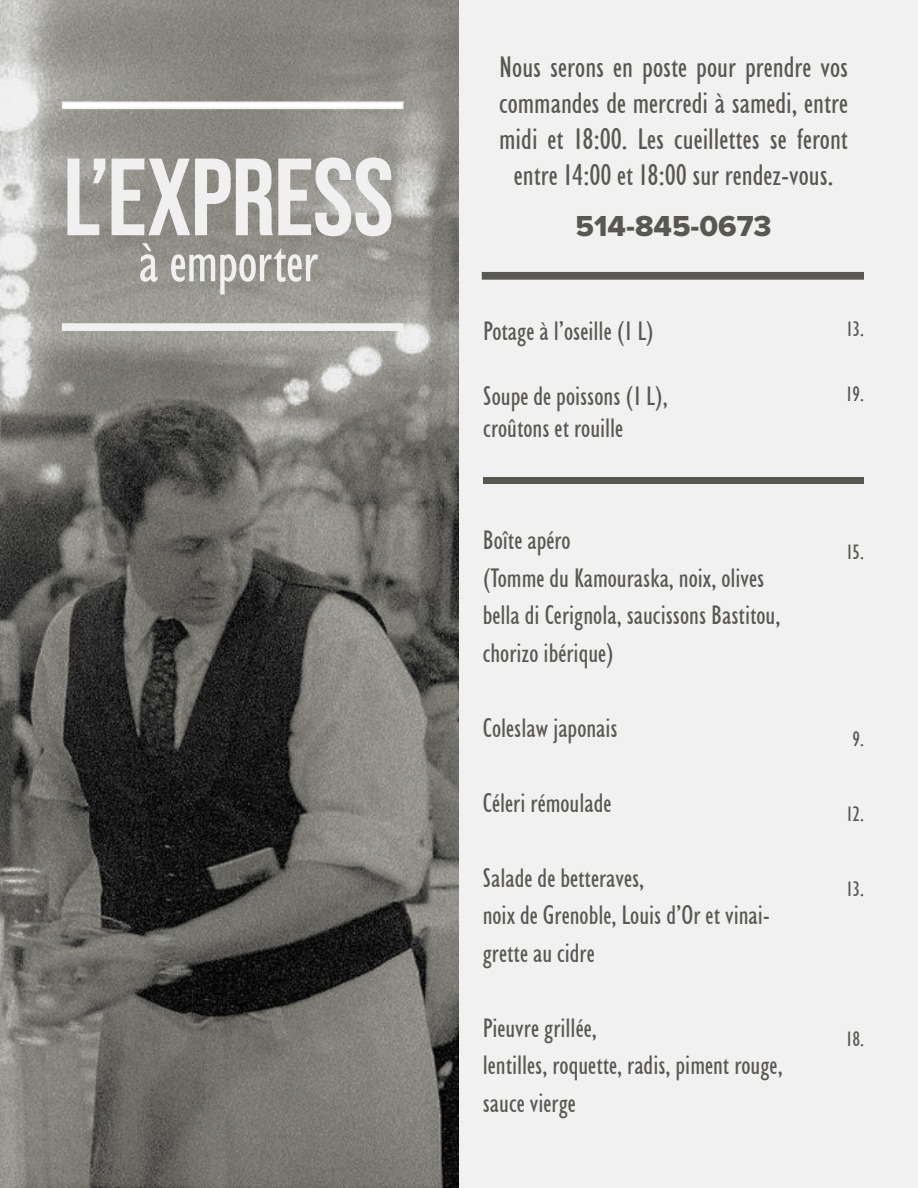
<style>
.page{position:relative;width:918px;height:1188px;background:#fff}
.page>*{position:absolute;margin:0;border:0;box-sizing:border-box;transform-origin:0 0}
.t1{font:109.5px "Bebas Neue";letter-spacing:-.01em;color:#f0f0f0}
.sous_titre_menu{font:condensed 58.5px "Humanist 521 BT";letter-spacing:-.015em;color:#f0f0f0}
.t2{font:condensed 30px/36px "Humanist 521 BT";color:#585752;text-align:center}
.t3{font:30px "Proxima Nova Extrabld";color:#585752}
.t4{font:condensed 27px/37.5px "Humanist 521 BT";color:#585752}
.PRIX_MENU_EXPRESS{font:condensed 21px "Humanist 521 BT";color:#585752}
</style>
<div class="page">
<div style="left:459px;top:0;width:459px;height:1188px;background:#f1f1f1"></div>
<img style="left:0;top:0;width:459px;height:1188px">
<div style="left:62px;top:101px;width:342px;height:8px;background:#fff;border:2px solid #f0f0f0"></div>
<div style="left:62px;top:323px;width:342px;height:8px;background:#f0f0f0;border:2px solid #f0f0f0"></div>
<div style="left:483px;top:477px;width:381px;height:6px;background:#585752"></div>
<div style="left:482px;top:272px;width:382px;height:8px;background:#585752;border:2px solid #585752"></div>
<p class="t1" style="left:63px;top:135px;width:332px">L’EXPRESS</p>
<p class="sous_titre_menu" style="left:139px;top:228px;width:181px">à emporter</p>
<p class="t2" style="left:499px;top:49px;width:350px">Nous serons en poste pour prendre vos commandes de mercredi à samedi, entre midi et 18:00. Les cueillettes se feront entre 14:00 et 18:00 sur rendez-vous.</p>
<p class="t3" style="left:576px;top:203px;width:198px">514-845-0673</p>
<p class="t4" style="left:483px;top:312px;width:172px">Potage à l’oseille (1 L)</p>
<p class="t4" style="left:483px;top:377px;width:186px">Soupe de poissons (1 L),</p>
<p class="t4" style="left:483px;top:409px;width:142px">croûtons et rouille</p>
<p class="t4" style="left:483px;top:521px;width:89px">Boîte apéro</p>
<p class="t4" style="left:483px;top:559px;width:299px">(Tomme du Kamouraska, noix, olives bella di Cerignola, saucissons Bastitou, chorizo ibérique)</p>
<p class="t4" style="left:483px;top:709px;width:136px">Coleslaw japonais</p>
<p class="t4" style="left:483px;top:784px;width:130px">Céleri rémoulade</p>
<p class="t4" style="left:483px;top:859px;width:163px">Salade de betteraves,</p>
<p class="t4" style="left:483px;top:896px;width:289px">noix de Grenoble, Louis d’Or et vinai&shy;grette au cidre</p>
<p class="t4" style="left:483px;top:1009px;width:116px">Pieuvre grillée,</p>
<p class="t4" style="left:483px;top:1046px;width:301px">lentilles, roquette, radis, piment rouge, sauce vierge</p>
<p class="PRIX_MENU_EXPRESS" style="left:847px;top:316px;width:19px">13.</p>
<p class="PRIX_MENU_EXPRESS" style="left:846px;top:381px;width:19px">19.</p>
<p class="PRIX_MENU_EXPRESS" style="left:846px;top:539px;width:19px">15.</p>
<p class="PRIX_MENU_EXPRESS" style="left:853px;top:727px;width:13px">9.</p>
<p class="PRIX_MENU_EXPRESS" style="left:847px;top:802px;width:19px">12.</p>
<p class="PRIX_MENU_EXPRESS" style="left:847px;top:877px;width:19px">13.</p>
<p class="PRIX_MENU_EXPRESS" style="left:846px;top:1027px;width:19px">18.</p>
</div>
